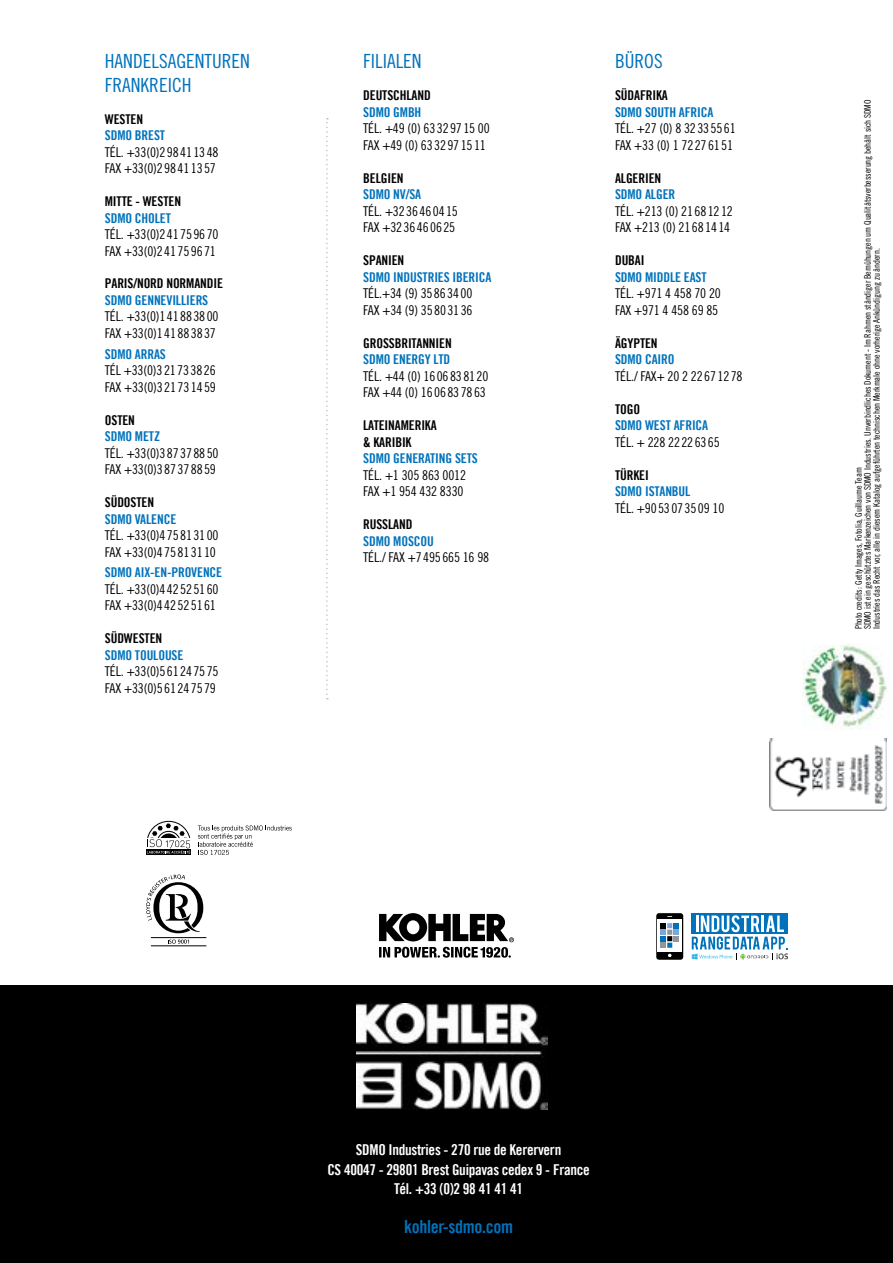
<style>
.page{position:relative;width:893px;height:1263px;background:#fff}
.page>*{position:absolute;margin:0;border:0;box-sizing:border-box;transform-origin:0 0}
.t1{font:19.5px/23.4px "Trade Gothic LT Std Cn 18";color:#0072bc}
.t2{font:18px "Trade Gothic Bold Cond Twenty";letter-spacing:-.02em;color:#0072bc}
.t3{font:15px/19.5px "Trade Gothic Bold Cond Twenty";letter-spacing:-.02em;color:#fff;text-align:center}
.t4{font:13.5px/16.5px "Trade Gothic LT Std Cn 18";letter-spacing:-.01em;color:#000}
.t5{font:13.5px "Trade Gothic Bold Cond Twenty";letter-spacing:-.01em;color:#0072bc}
.t6{font:13.5px/16.5px "Trade Gothic Bold Cond Twenty";letter-spacing:-.01em;color:#000}
.t7{font:9px/9px "Trade Gothic LT Std Cn 18";letter-spacing:-.01em;color:#000}
</style>
<div class="page">
<div style="left:0;top:986px;width:893px;height:277px;background:#000"></div>
<svg style="left:326px;top:118px;width:2px;height:581px"></svg>
<img style="left:356px;top:1003px;width:191px;height:107px">
<img style="left:802px;top:643px;width:85px;height:86px">
<img style="left:769px;top:738px;width:118px;height:73px">
<svg style="left:146px;top:874px;width:57px;height:59px"></svg>
<hr style="left:151px;top:937px;width:55px;height:1px;background:#000">
<svg style="left:168px;top:939px;width:21px;height:5px"></svg>
<hr style="left:151px;top:945px;width:55px;height:1px;background:#000">
<svg style="left:146px;top:849px;width:45px;height:6px"></svg>
<svg style="left:147px;top:821px;width:43px;height:32px"></svg>
<svg style="left:198px;top:825px;width:94px;height:30px"></svg>
<svg style="left:379px;top:913px;width:135px;height:45px"></svg>
<div style="left:692px;top:913px;width:96px;height:21px;background:#0072bc"></div>
<svg style="left:692px;top:915px;width:96px;height:45px"></svg>
<svg style="left:656px;top:913px;width:27px;height:47px"></svg>
<h1 class="t1" style="left:105px;top:49px;width:147px">HANDELSAGENTUREN<br>FRANKREICH</h1>
<p class="t6" style="left:105px;top:110px;width:40px">WESTEN</p>
<p class="t5" style="left:105px;top:127px;width:62px">SDMO BREST</p>
<p class="t4" style="left:105px;top:143px;width:115px">TÉL. +33(0)298411348<br>FAX +33(0)298411357</p>
<p class="t6" style="left:105px;top:193px;width:78px">MITTE - WESTEN</p>
<p class="t5" style="left:105px;top:209px;width:68px">SDMO CHOLET</p>
<p class="t4" style="left:105px;top:226px;width:115px">TÉL. +33(0)241759670<br>FAX +33(0)241759671</p>
<p class="t6" style="left:105px;top:275px;width:120px">PARIS/NORD NORMANDIE</p>
<p class="t5" style="left:105px;top:292px;width:105px">SDMO GENNEVILLIERS</p>
<p class="t4" style="left:105px;top:308px;width:115px">TÉL. +33(0)141883800<br>FAX +33(0)141883837</p>
<p class="t5" style="left:105px;top:346px;width:63px">SDMO ARRAS</p>
<p class="t4" style="left:105px;top:362px;width:113px">TÉL +33(0)321733826<br>FAX +33(0)321731459</p>
<p class="t6" style="left:105px;top:412px;width:32px">OSTEN</p>
<p class="t5" style="left:105px;top:428px;width:57px">SDMO METZ</p>
<p class="t4" style="left:105px;top:444px;width:115px">TÉL. +33(0)387378850<br>FAX +33(0)387378859</p>
<p class="t6" style="left:105px;top:494px;width:51px">SÜDOSTEN</p>
<p class="t5" style="left:105px;top:511px;width:73px">SDMO VALENCE</p>
<p class="t4" style="left:105px;top:527px;width:115px">TÉL. +33(0)475813100<br>FAX +33(0)475813110</p>
<p class="t5" style="left:105px;top:564px;width:119px">SDMO AIX-EN-PROVENCE</p>
<p class="t4" style="left:105px;top:581px;width:115px">TÉL. +33(0)442525160<br>FAX +33(0)442525161</p>
<p class="t6" style="left:105px;top:630px;width:59px">SÜDWESTEN</p>
<p class="t5" style="left:105px;top:647px;width:80px">SDMO TOULOUSE</p>
<p class="t4" style="left:105px;top:663px;width:115px">TÉL. +33(0)561247575<br>FAX +33(0)561247579</p>
<h1 class="t1" style="left:363px;top:49px;width:60px">FILIALEN</h1>
<p class="t6" style="left:363px;top:87px;width:69px">DEUTSCHLAND</p>
<p class="t5" style="left:363px;top:104px;width:60px">SDMO GMBH</p>
<p class="t4" style="left:363px;top:120px;width:128px">TÉL. +49 (0) 63329715 00<br>FAX +49 (0) 6332971511</p>
<p class="t6" style="left:363px;top:169px;width:42px">BELGIEN</p>
<p class="t5" style="left:363px;top:186px;width:60px">SDMO NV/SA</p>
<p class="t4" style="left:363px;top:202px;width:96px">TÉL. +3236460415<br>FAX +3236460625</p>
<p class="t6" style="left:363px;top:252px;width:43px">SPANIEN</p>
<p class="t5" style="left:363px;top:269px;width:130px">SDMO INDUSTRIES IBERICA</p>
<p class="t4" style="left:363px;top:285px;width:111px">TÉL.+34 (9) 35863400<br>FAX +34 (9) 35803136</p>
<p class="t6" style="left:363px;top:334px;width:90px">GROSSBRITANNIEN</p>
<p class="t5" style="left:363px;top:351px;width:89px">SDMO ENERGY LTD</p>
<p class="t4" style="left:363px;top:367px;width:127px">TÉL. +44 (0) 1606838120<br>FAX +44 (0) 1606837863</p>
<p class="t6" style="left:363px;top:417px;width:75px">LATEINAMERIKA &amp; KARIBIK</p>
<p class="t5" style="left:363px;top:450px;width:116px">SDMO GENERATING SETS</p>
<p class="t4" style="left:363px;top:466px;width:104px">TÉL. +1 305 863 0012<br>FAX +1 954 432 8330</p>
<p class="t6" style="left:363px;top:516px;width:51px">RUSSLAND</p>
<p class="t5" style="left:363px;top:532px;width:72px">SDMO MOSCOU</p>
<p class="t4" style="left:363px;top:549px;width:128px">TÉL./ FAX +7495665 16 98</p>
<h1 class="t1" style="left:615px;top:49px;width:49px">BÜROS</h1>
<p class="t6" style="left:615px;top:87px;width:54px">SÜDAFRIKA</p>
<p class="t5" style="left:615px;top:104px;width:100px">SDMO SOUTH AFRICA</p>
<p class="t4" style="left:615px;top:120px;width:122px">TÉL. +27 (0) 8 32335561<br>FAX +33 (0) 1 72276151</p>
<p class="t6" style="left:615px;top:169px;width:48px">ALGERIEN</p>
<p class="t5" style="left:615px;top:186px;width:62px">SDMO ALGER</p>
<p class="t4" style="left:615px;top:202px;width:119px">TÉL. +213 (0) 21681212<br>FAX +213 (0) 21681414</p>
<p class="t6" style="left:615px;top:252px;width:31px">DUBAI</p>
<p class="t5" style="left:615px;top:269px;width:93px">SDMO MIDDLE EAST</p>
<p class="t4" style="left:615px;top:285px;width:107px">TÉL. +971 4 458 70 20<br>FAX +971 4 458 69 85</p>
<p class="t6" style="left:615px;top:334px;width:44px">ÄGYPTEN</p>
<p class="t5" style="left:615px;top:351px;width:61px">SDMO CAIRO</p>
<p class="t4" style="left:615px;top:367px;width:129px">TÉL./ FAX+ 20 2 22671278</p>
<p class="t6" style="left:615px;top:400px;width:27px">TOGO</p>
<p class="t5" style="left:615px;top:417px;width:95px">SDMO WEST AFRICA</p>
<p class="t4" style="left:615px;top:433px;width:106px">TÉL. + 228 22226365</p>
<p class="t6" style="left:615px;top:466px;width:35px">TÜRKEI</p>
<p class="t5" style="left:615px;top:483px;width:77px">SDMO ISTANBUL</p>
<p class="t4" style="left:615px;top:499px;width:111px">TÉL. +9053073509 10</p>
<p class="t7" style="left:854px;top:629px;width:531px;rotate:-90deg">Photo credits: Getty Images, Fotolia, Guillaume Team<br>SDMO ist ein geschütztes Markenzeichen von SDMO Industries. Unverbindliches Dokument - Im Rahmen ständiger Bemühungen um Qualitätsverbesserung behält sich SDMO<br>Industries das Recht vor, alle in diesem Katalog aufgeführten technischen Merkmale ohne vorherige Ankündigung zu ändern.</p>
<p class="t3" style="left:327px;top:1140px;width:264px">SDMO Industries - 270 rue de Kerervern<br>CS 40047 - 29801 Brest Guipavas cedex 9 - France<br>Tél. +33 (0)2 98 41 41 41</p>
<h2 class="t2" style="left:404px;top:1216px;width:110px">kohler-sdmo.com</h2>
</div>
